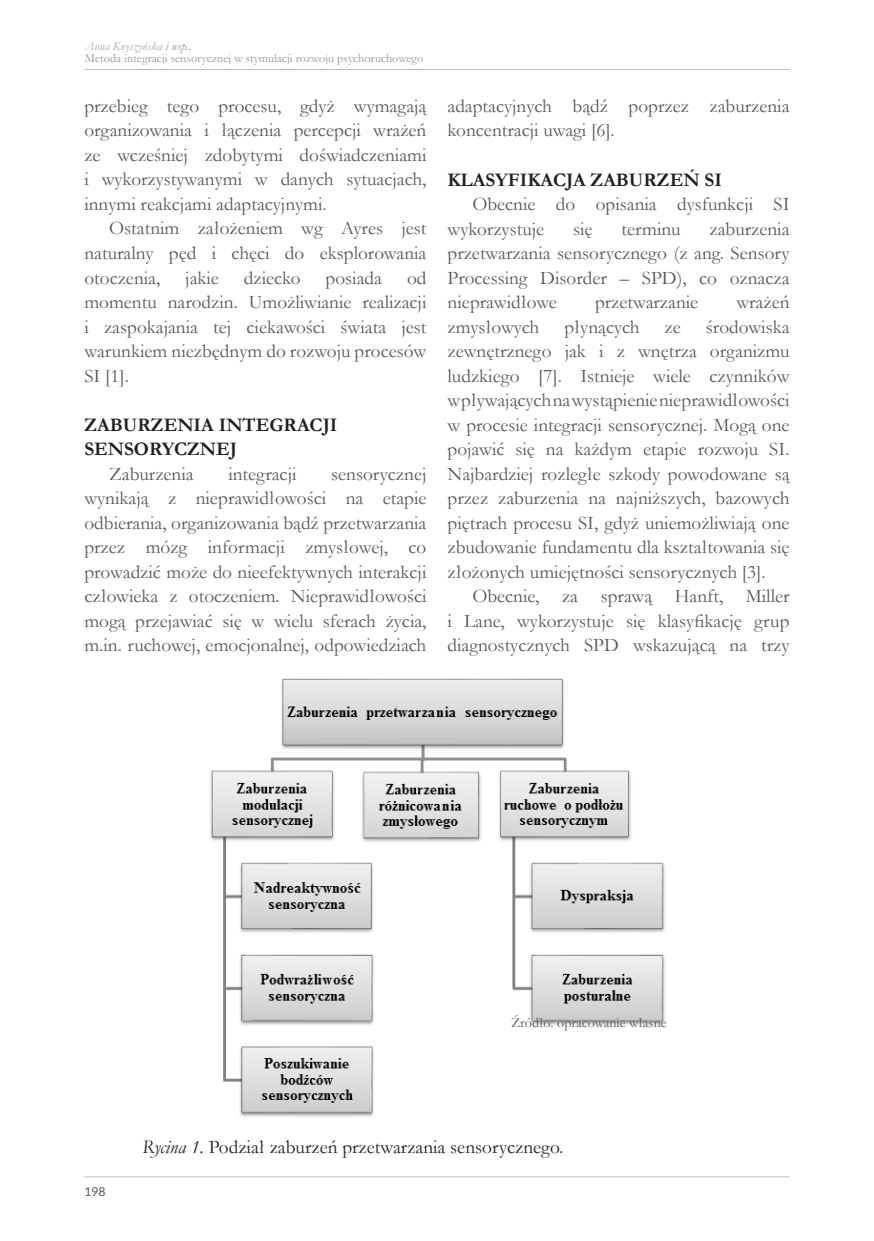
<style>
.page{position:relative;width:874px;height:1241px;background:#fff}
.page>*{position:absolute;margin:0;border:0;box-sizing:border-box;transform-origin:0 0}
.t1{font:19.25px/24.5px "Garamond";color:#57585a;text-align:justify}
.t2{font:700 19.25px/24.5px "Garamond";color:#231f20}
.t3{font:19.25px "Garamond";color:#231f20}
.t4{font:14px "Garamond";color:#57585a}
.t5{font:12.25px/12.2px "Garamond";color:#939598}
.t6{font:12.25px "Lato";color:#57585a}
.s1{font-style:italic;color:#a8a9ad}
.s2{font-style:italic}
</style>
<div class="page">
<hr style="left:84px;top:1176px;width:705px;height:1px;background:#bcbdc0">
<hr style="left:84px;top:69px;width:705px;height:1px;background:#bcbdc0">
<img style="left:210px;top:678px;width:455px;height:439px">
<p class="t5" style="left:85px;top:39px;width:340px"><span class="s1">Anna Knyszyńska</span> <span class="s2">i wsp.,<br></span>Metoda integracji sensorycznej w stymulacji rozwoju psychoruchowego</p>
<p class="t1" style="left:84px;top:93px;width:343px">przebieg tego procesu, gdyż wymagają organizowania i łączenia percepcji wrażeń ze wcześniej zdobytymi doświadczeniami i wykorzystywanymi w danych sytuacjach, innymi reakcjami adaptacyjnymi.</p>
<p class="t1" style="left:84px;top:216px;width:343px;text-indent:25px">Ostatnim założeniem wg Ayres jest naturalny pęd i chęci do eksplorowania otoczenia,</p>
<p class="t1" style="left:84px;top:265px;width:343px;text-indent:322px">od momentu narodzin. Umożliwianie realizacji i zaspokajania tej ciekawości świata jest warunkiem niezbędnym do rozwoju procesów SI [1].</p>
<p class="t2" style="left:84px;top:412px;width:254px">ZABURZENIA INTEGRACJI<br>SENSORYCZNEJ</p>
<p class="t1" style="left:109px;top:461px;width:86px">Zaburzenia</p>
<p class="t1" style="left:228px;top:461px;width:70px">integracji</p>
<p class="t1" style="left:185px;top:265px;width:35px">jakie</p>
<p class="t1" style="left:244px;top:265px;width:58px">dziecko</p>
<p class="t1" style="left:325px;top:265px;width:58px">posiada</p>
<p class="t1" style="left:84px;top:461px;width:343px;text-indent:246px">sensorycznej wynikają z nieprawidłowości na etapie odbierania, organizowania bądź przetwarzania przez mózg informacji zmysłowej, co prowadzić może do nieefektywnych interakcji człowieka z otoczeniem. Nieprawidłowości mogą przejawiać się w wielu sferach życia, m.in. ruchowej, emocjonalnej, odpowiedziach</p>
<p class="t1" style="left:447px;top:93px;width:343px">adaptacyjnych bądź poprzez zaburzenia koncentracji uwagi [6].</p>
<p class="t2" style="left:447px;top:167px;width:266px">KLASYFIKACJA ZABURZ EŃ SI</p>
<p class="t1" style="left:447px;top:191px;width:343px;text-indent:25px">Obecnie do opisania dysfunkcji SI wykorzystuje</p>
<p class="t1" style="left:447px;top:216px;width:343px;text-indent:262px">zaburzenia przetwarzania sensorycznego (z ang. Sensory Processing Disorder – SPD), co oznacza nieprawidłowe</p>
<p class="t1" style="left:573px;top:216px;width:21px">się</p>
<p class="t1" style="left:621px;top:216px;width:61px">terminu</p>
<p class="t1" style="left:594px;top:289px;width:105px">przetwarzanie</p>
<p class="t1" style="left:736px;top:289px;width:55px">wrażeń</p>
<p class="t1" style="left:447px;top:314px;width:343px;text-indent:258px">środowiska zewnętrznego jak i z wnętrza organizmu ludzkiego [7]. Istnieje wiele czynników wpływających na wystąpienie nieprawidłowości w procesie integracji sensorycznej. Mogą one pojawić się na każdym etapie rozwoju SI.<br>Najbardziej rozległe szkody powodowane są przez zaburzenia na najniższych, bazowych piętrach procesu SI, gdyż uniemożliwiają one zbudowanie fundamentu dla kształtowania się złożonych umiejętności sensorycznych [3].</p>
<p class="t1" style="left:447px;top:583px;width:343px;text-indent:25px">Obecnie, za sprawą Hanft, Miller i Lane, wykorzystuje się klasyfikację grup diagnostycznych SPD wskazującą na trzy</p>
<p class="t1" style="left:447px;top:314px;width:93px">zmysłowych</p>
<p class="t1" style="left:564px;top:314px;width:77px">płynących</p>
<p class="t1" style="left:664px;top:314px;width:18px">ze</p>
<p class="t4" style="left:511px;top:1012px;width:157px">Źródło: opracowanie własne</p>
<p class="t6" style="left:84px;top:1182px;width:23px">198</p>
<p class="t3" style="left:142px;top:1133px;width:422px"><span class="s2">Rycina 1.</span> Podział zaburzeń przetwarzania sensorycznego.</p>
</div>
